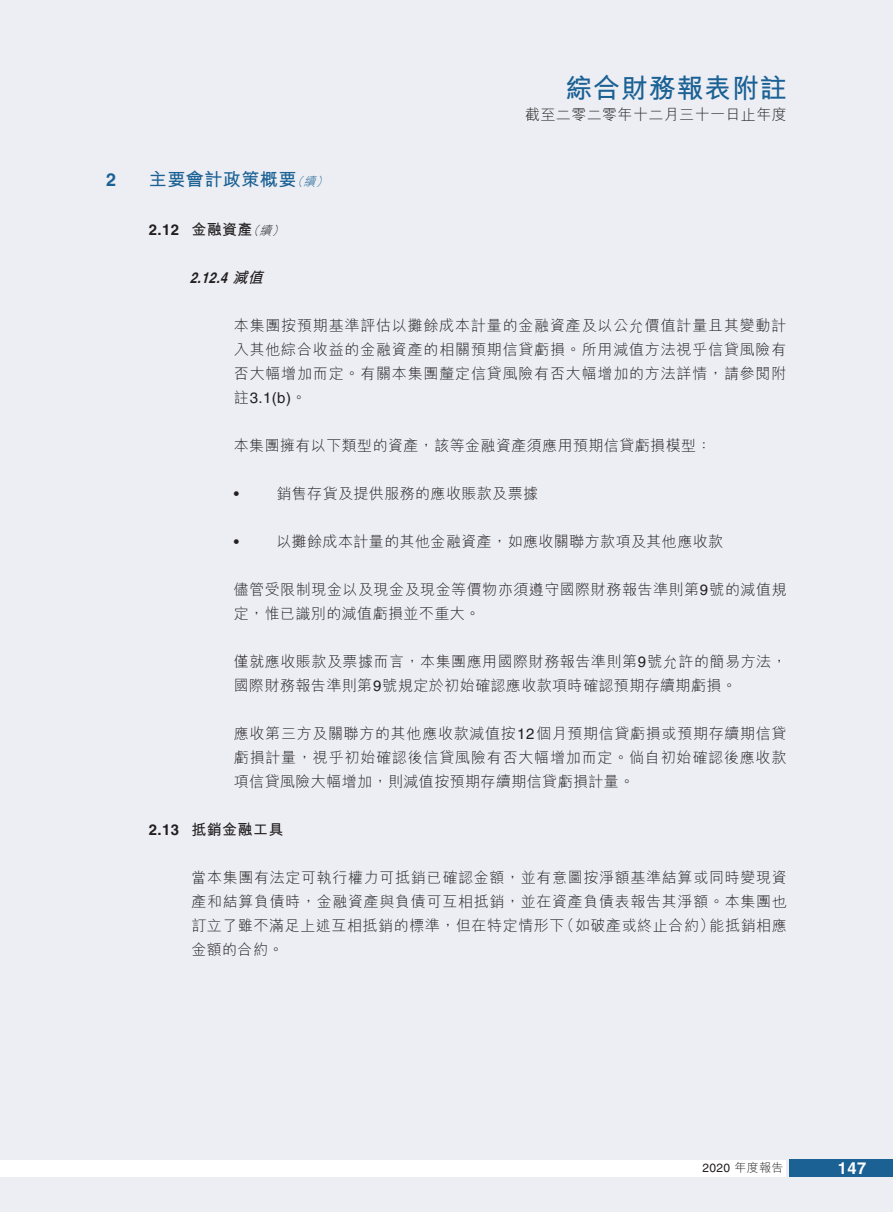
<style>
.page{position:relative;width:893px;height:1212px;background:#eceef4}
.page>*{position:absolute;margin:0;border:0;box-sizing:border-box;transform-origin:0 0}
.t1{font:700 27px "M Hei HK";letter-spacing:.03em;color:#1b6194}
.t2{font:700 18px "M Hei HK";letter-spacing:.03em;color:#1b6194}
.t3{font:700 18px "Helvetica LT Std";color:#1b6194}
.t4{font:700 16.5px "Helvetica LT Std";color:#fff}
.t5{font:300 15px/24px "M Hei HK";letter-spacing:.035em;color:#231f20;text-align:justify}
.t6{font:700 15px "Helvetica LT Std";color:#231f20}
.t7{font:15px "Helvetica LT Std";color:#231f20}
.t8{font:700 15px "M Hei HK";letter-spacing:.03em;color:#231f20}
.t9{font:italic 700 15px "Helvetica LT Std";color:#231f20;scale:.85 1}
.t10{font:12px "Helvetica LT Std";color:#231f20}
.s1{font-weight:300;font-style:italic;font-size:12px}
.s2{font-family:"M Hei HK"}
.s3{font-family:"M Hei HK";font-weight:300;font-style:italic;font-size:12px}
.s4{font-family:"M Hei HK";font-weight:300}
.s5{font-family:"Helvetica LT Std";font-weight:400}
.s6{font-family:"Helvetica LT Std"}
</style>
<div class="page">
<div style="left:0;top:1159px;width:785px;height:17px;background:#fff"></div>
<div style="left:790px;top:1159px;width:103px;height:17px;background:#1b6194"></div>
<h1 class="t1" style="left:565px;top:68px;width:223px">綜合財務報表附註</h1>
<p class="t5" style="left:525px;top:102px;width:263px">截至二零二零年十二月三十一日止年度</p>
<p class="t3" style="left:106px;top:169px;width:12px">2</p>
<p class="t2" style="left:149px;top:166px;width:184px">主要會計政策概要<span class="s1">（續）</span></p>
<p class="t6" style="left:149px;top:220px;width:140px">2.12 <span class="s2">金融資產</span><span class="s3">（續）</span></p>
<p class="t9" style="left:190px;top:268px;width:93px">2.12.4 <span class="s2">減值</span></p>
<p class="t5" style="left:234px;top:313px;width:554px">本集團按預期基準評估以攤餘成本計量的金融資產及以公允價值計量且其變動計入其他綜合收益的金融資產的相關預期信貸虧損。所用減值方法視乎信貸風險有否大幅增加而定。有關本集團釐定信貸風險有否大幅增加的方法詳情，請參閱附</p>
<p class="t7" style="left:234px;top:389px;width:74px"><span class="s4">註</span>3.1(b)<span class="s4">。</span></p>
<p class="t5" style="left:234px;top:433px;width:479px">本集團擁有以下類型的資產，該等金融資產須應用預期信貸虧損模型：</p>
<p class="t7" style="left:234px;top:485px;width:7px">•</p>
<p class="t5" style="left:276px;top:481px;width:263px">銷售存貨及提供服務的應收賬款及票據</p>
<p class="t7" style="left:234px;top:533px;width:7px">•</p>
<p class="t5" style="left:276px;top:529px;width:448px">以攤餘成本計量的其他金融資產，如應收關聯方款項及其他應收款</p>
<p class="t5" style="left:234px;top:577px;width:554px">儘管受限制現金以及現金及現金等價物亦須遵守國際財務報告準則第<span class="s5">9</span>號的減值規定，惟已識別的減值虧損並不重大。</p>
<p class="t5" style="left:234px;top:649px;width:554px">僅就應收賬款及票據而言，本集團應用國際財務報告準則第<span class="s5">9</span>號允許的簡易方法，國際財務報告準則第<span class="s5">9</span>號規定於初始確認應收款項時確認預期存續期虧損。</p>
<p class="t5" style="left:234px;top:721px;width:554px">應收第三方及關聯方的其他應收款減值按<span class="s5">12</span>個月預期信貸虧損或預期存續期信貸虧損計量，視乎初始確認後信貸風險有否大幅增加而定。倘自初始確認後應收款項信貸風險大幅增加，則減值按預期存續期信貸虧損計量。</p>
<p class="t8" style="left:149px;top:818px;width:136px"><span class="s6">2.13</span> 抵銷金融工具</p>
<p class="t5" style="left:191px;top:865px;width:597px">當本集團有法定可執行權力可抵銷已確認金額，並有意圖按淨額基準結算或同時變現資產和結算負債時，金融資產與負債可互相抵銷，並在資產負債表報告其淨額。本集團也訂立了雖不滿足上述互相抵銷的標準，但在特定情形下（如破產或終止合約）能抵銷相應金額的合約。</p>
<p class="t10" style="left:702px;top:1161px;width:83px">2020 <span class="s4">年度報告</span></p>
<p class="t4" style="left:838px;top:1158px;width:30px">147</p>
</div>
